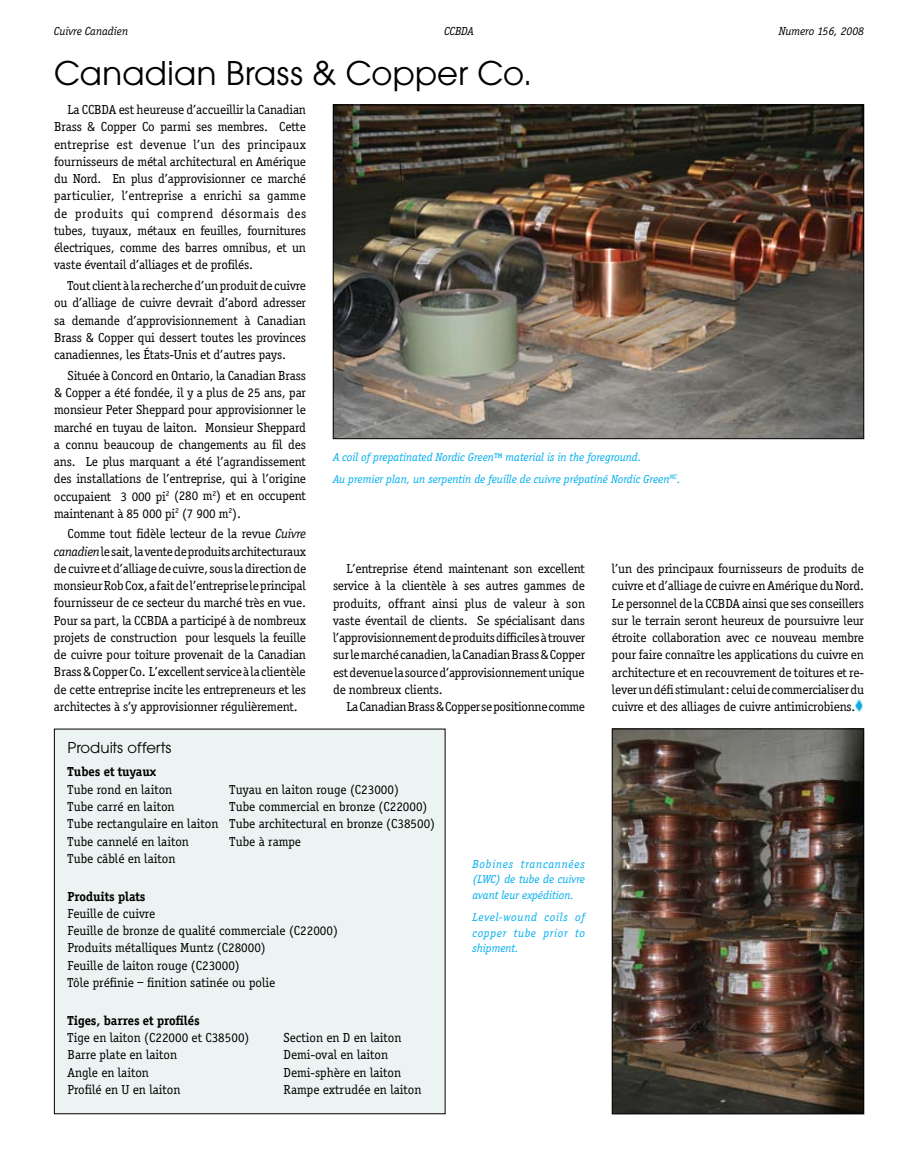
<style>
.page{position:relative;width:918px;height:1175px;background:#fff}
.page>*{position:absolute;margin:0;border:0;box-sizing:border-box;transform-origin:0 0}
.t1{font:36px "Avant Garde Goth EFOP";color:#000}
.t2{font:16.5px "Avant Garde Goth EFOP";color:#000}
.t3{font:13.5px/17.2px "Officina Serif EFOP";color:#000;text-align:justify}
.t4{font:700 13.5px "Officina Serif EFOP";color:#000}
.t5{font:13.5px "Officina Serif EFOP";letter-spacing:-.02em;color:#000}
.t6{font:italic 12px/15.8px "Officina Serif EFOP";color:#00aeef;text-align:justify}
.t7{font:italic 12px "Officina Serif EFOP";color:#000}
.s1{font-style:italic}
</style>
<div class="page">
<img style="left:614px;top:730px;width:248px;height:382px">
<div style="left:612px;top:728px;width:252px;height:386px;border:1px solid #000"></div>
<div style="left:54px;top:729px;width:391px;height:384px;background:#ecf4f3"></div>
<svg style="left:855px;top:699px;width:7px;height:12px"></svg>
<img style="left:335px;top:107px;width:527px;height:330px">
<p class="t7" style="left:54px;top:25px;width:76px">Cuivre Canadien</p>
<p class="t7" style="left:444px;top:25px;width:31px">CCBDA</p>
<p class="t7" style="left:779px;top:25px;width:87px">Numero 156, 2008</p>
<h1 class="t1" style="left:54px;top:52px;width:479px">Canadian Brass &amp; Copper Co.</h1>
<p class="t3" style="left:54px;top:101px;width:254px;text-indent:14px">La CCBDA est heureuse d’accueillir la Canadian Brass &amp; Copper Co parmi ses membres. Cette entreprise est devenue l’un des principaux fournisseurs de métal architectural en Amérique du Nord. En plus d’approvisionner ce marché particulier, l’entreprise a enrichi sa gamme de produits qui comprend désormais des tubes, tuyaux, métaux en feuilles, fournitures électriques, comme des barres omnibus, et un vaste éventail d’alliages et de profilés.</p>
<p class="t3" style="left:54px;top:277px;width:253px;text-indent:14px">Tout client à la recherche d’un produit de cuivre ou d’alliage de cuivre devrait d’abord adresser sa demande d’approvisionnement à Canadian Brass &amp; Copper qui dessert toutes les provinces canadiennes, les États-Unis et d’autres pays.</p>
<p class="t3" style="left:54px;top:367px;width:254px;text-indent:14px">Située à Concord en Ontario, la Canadian Brass &amp; Copper a été fondée, il y a plus de 25 ans, par monsieur Peter Sheppard pour approvisionner le marché en tuyau de laiton. Monsieur Sheppard a connu beaucoup de changements au fil des ans. Le plus marquant a été l’agrandissement des installations de l’entreprise, qui à l’origine occupaient 3 000 pi<sup>2</sup> (280 m<sup>2</sup>) et en occupent maintenant à 85 000 pi<sup>2</sup> (7 900 m<sup>2</sup>).</p>
<p class="t3" style="left:54px;top:525px;width:254px;text-indent:13px">Comme tout fidèle lecteur de la revue <span class="s1">Cuivre canadien</span> le sait, la vente de produits architecturaux de cuivre et d’alliage de cuivre, sous la direction de monsieur Rob Cox, a fait de l’entreprise le principal fournisseur de ce secteur du marché très en vue.<br>Pour sa part, la CCBDA a participé à de nombreux projets de construction pour lesquels la feuille de cuivre pour toiture provenait de la Canadian Brass &amp; Copper Co. L’excellent service à la clientèle de cette entreprise incite les entrepreneurs et les architectes à s’y approvisionner régulièrement.</p>
<p class="t6" style="left:333px;top:446px;width:349px;line-height:21.8px">A coil of prepatinated Nordic Green™ material is in the foreground.<br>Au premier plan, un serpentin de feuille de cuivre prépatiné Nordic Green<sup>MC</sup>.</p>
<p class="t3" style="left:333px;top:560px;width:254px;text-indent:14px">L’entreprise étend maintenant son excellent service à la clientèle à ses autres gammes de produits, offrant ainsi plus de valeur à son vaste éventail de clients. Se spécialisant dans l’approvisionnement de produits difficiles à trouver sur le marché canadien, la Canadian Brass &amp; Copper est devenue la source d’approvisionnement unique de nombreux clients.</p>
<p class="t5" style="left:347px;top:699px;width:240px">La Canadian Brass &amp; Copper se positionne comme</p>
<p class="t3" style="left:612px;top:560px;width:254px">l’un des principaux fournisseurs de produits de cuivre et d’alliage de cuivre en Amérique du Nord.<br>Le personnel de la CCBDA ainsi que ses conseillers sur le terrain seront heureux de poursuivre leur étroite collaboration avec ce nouveau membre pour faire connaître les applications du cuivre en architecture et en recouvrement de toitures et re&shy;lever un défi stimulant: celui de commercialiser du cuivre et des alliages de cuivre antimicrobiens.</p>
<p class="t2" style="left:68px;top:738px;width:106px">Produits offerts</p>
<p class="t4" style="left:68px;top:764px;width:90px">Tubes et tuyaux</p>
<p class="t3" style="left:68px;top:780px;width:106px">Tube rond en laiton</p>
<p class="t3" style="left:230px;top:780px;width:171px">Tuyau en laiton rouge (C23000)</p>
<p class="t3" style="left:68px;top:798px;width:109px">Tube carré en laiton</p>
<p class="t3" style="left:68px;top:798px;width:369px;text-align:left;text-indent:162px">Tube commercial en bronze (C22000)<br>Tube rectangulaire en laiton Tube architectural en bronze (C38500)<br>Tube cannelé en laiton</p>
<p class="t3" style="left:230px;top:832px;width:73px">Tube à rampe</p>
<p class="t3" style="left:68px;top:849px;width:109px">Tube câblé en laiton</p>
<p class="t4" style="left:68px;top:888px;width:80px">Produits plats</p>
<p class="t3" style="left:68px;top:905px;width:272px;text-align:left">Feuille de cuivre<br>Feuille de bronze de qualité commerciale (C22000)<br>Produits métalliques Muntz (C28000)<br>Feuille de laiton rouge (C23000)<br>Tôle préfinie – finition satinée ou polie</p>
<p class="t4" style="left:68px;top:1012px;width:134px">Tiges, barres et profilés</p>
<p class="t3" style="left:68px;top:1029px;width:183px">Tige en laiton (C22000 et C38500)</p>
<p class="t3" style="left:284px;top:1029px;width:119px">Section en D en laiton</p>
<p class="t3" style="left:68px;top:1046px;width:111px">Barre plate en laiton</p>
<p class="t3" style="left:284px;top:1046px;width:106px">Demi-oval en laiton</p>
<p class="t3" style="left:68px;top:1063px;width:83px">Angle en laiton</p>
<p class="t3" style="left:284px;top:1063px;width:119px">Demi-sphère en laiton</p>
<p class="t3" style="left:68px;top:1081px;width:114px">Profilé en U en laiton</p>
<p class="t3" style="left:284px;top:1081px;width:139px">Rampe extrudée en laiton</p>
<p class="t6" style="left:472px;top:856px;width:114px">Bobines trancannées (LWC) de tube de cuivre avant leur expédition.</p>
<p class="t6" style="left:472px;top:909px;width:114px">Level-wound coils of copper tube prior to shipment.</p>
</div>
